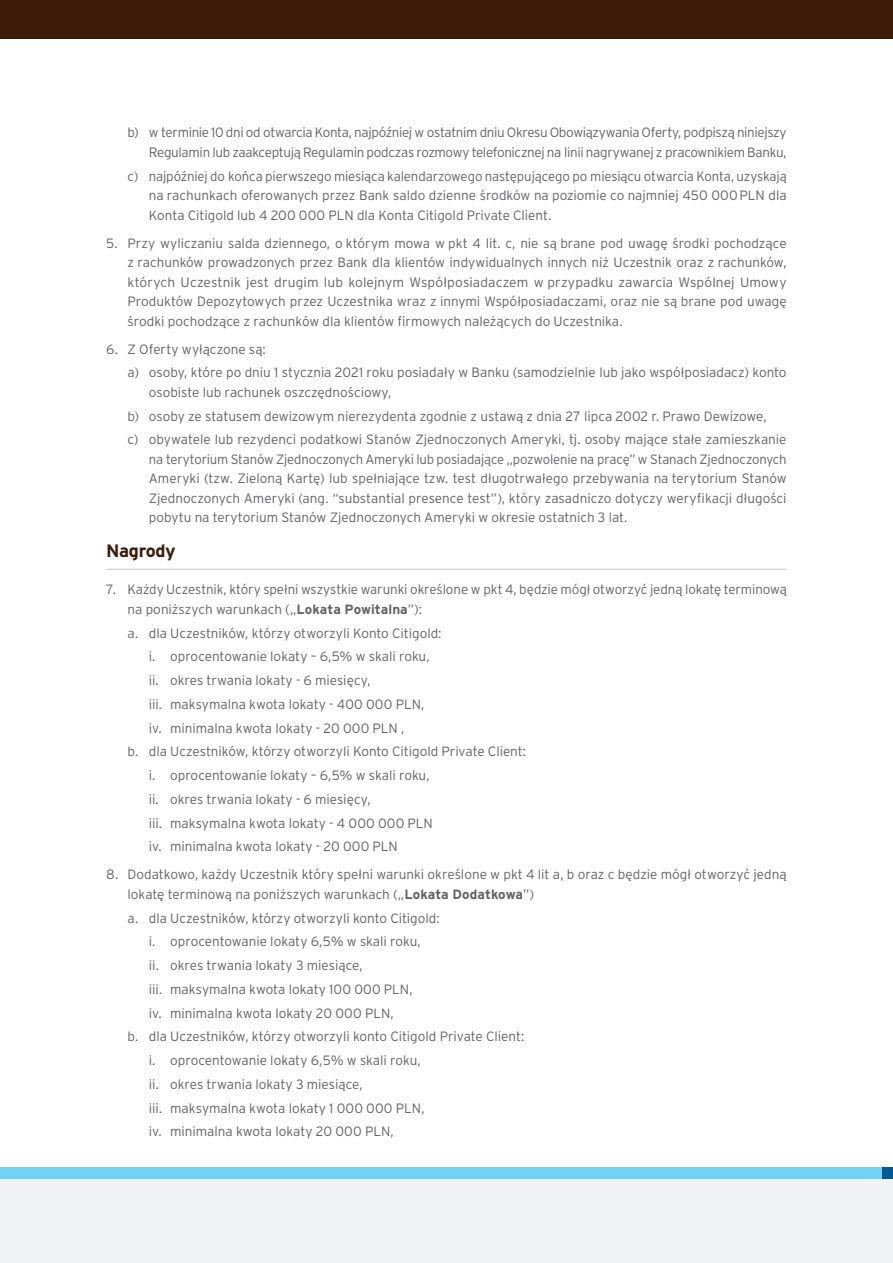
<style>
.page{position:relative;width:893px;height:1263px;background:#fff}
.page>*{position:absolute;margin:0;border:0;box-sizing:border-box;transform-origin:0 0}
.t1{font:700 18px "Interstate Pl";letter-spacing:-.025em;color:#3d1c0a}
.t2{font:300 13.5px/19.5px "Interstate Pl";letter-spacing:-.005em;color:#636366}
.t3{font:300 13.5px/19.5px "Interstate Pl";letter-spacing:-.025em;color:#636366;text-align:right}
.s1{font-weight:700}
</style>
<div class="page">
<div style="left:0;top:1178px;width:893px;height:85px;background:#f0f1f2"></div>
<div style="left:881px;top:1167px;width:12px;height:12px;background:#015992"></div>
<div style="left:0;top:1167px;width:881px;height:12px;background:#72d1f6"></div>
<div style="left:0;top:0;width:893px;height:39px;background:#3d1c0a"></div>
<hr style="left:106px;top:569px;width:681px;height:1px;background:#c7c8ca">
<p class="t3" style="left:128px;top:123px;width:661px">b) w terminie 10 dni od otwarcia Konta, najpóźniej w ostatnim dniu Okresu Obowiązywania Oferty, podpiszą niniejszy<br>Regulamin lub zaakceptują Regulamin podczas rozmowy telefonicznej na linii nagrywanej z pracownikiem Banku,</p>
<p class="t2" style="left:149px;top:166px;width:639px;text-align:justify;text-indent:-21px">c) najpóźniej do końca pierwszego miesiąca kalendarzowego następującego po miesiącu otwarcia Konta, uzyskają na rachunkach oferowanych przez Bank saldo dzienne środków na poziomie co najmniej 450 000 PLN dla Konta Citigold lub 4 200 000 PLN dla Konta Citigold Private Client.</p>
<p class="t2" style="left:128px;top:233px;width:661px;text-align:justify;text-indent:-21px">5. Przy wyliczaniu salda dziennego, o którym mowa w pkt 4 lit. c, nie są brane pod uwagę środki pochodzące z rachunków prowadzonych przez Bank dla klientów indywidualnych innych niż Uczestnik oraz z rachunków, których Uczestnik jest drugim lub kolejnym Współposiadaczem w przypadku zawarcia Wspólnej Umowy Produktów Depozytowych przez Uczestnika wraz z innymi Współposiadaczami, oraz nie są brane pod uwagę środki pochodzące z rachunków dla klientów firmowych należących do Uczestnika.</p>
<p class="t2" style="left:128px;top:337px;width:660px;line-height:23.7px;text-indent:-21px">6. Z Oferty wyłączone są:<br>a) osoby, które po dniu 1 stycznia 2021 roku posiadały w Banku (samodzielnie lub jako współposiadacz) konto</p>
<p class="t2" style="left:128px;top:380px;width:660px;line-height:23.7px;text-indent:21px">osobiste lub rachunek oszczędnościowy,<br>b) osoby ze statusem dewizowym nierezydenta zgodnie z ustawą z dnia 27 lipca 2002 r. Prawo Dewizowe,<br>c) obywatele lub rezydenci podatkowi Stanów Zjednoczonych Ameryki, tj. osoby mające stałe zamieszkanie</p>
<p class="t2" style="left:149px;top:449px;width:639px;text-align:justify">na terytorium Stanów Zjednoczonych Ameryki lub posiadające ,,pozwolenie na pracę” w Stanach Zjednoczonych Ameryki (tzw. Zieloną Kartę) lub spełniające tzw. test długotrwałego przebywania na terytorium Stanów Zjednoczonych Ameryki (ang. “substantial presence test”), który zasadniczo dotyczy weryfikacji długości pobytu na terytorium Stanów Zjednoczonych Ameryki w okresie ostatnich 3 lat.</p>
<h1 class="t1" style="left:106px;top:540px;width:71px">Nagrody</h1>
<p class="t2" style="left:128px;top:580px;width:661px;text-indent:-21px">7. Każdy Uczestnik, który spełni wszystkie warunki określone w pkt 4, będzie mógł otworzyć jedną lokatę terminową na poniższych warunkach („<span class="s1">Lokata Powitalna</span>”):</p>
<p class="t2" style="left:128px;top:623px;width:315px">a. dla Uczestników, którzy otworzyli Konto Citigold:</p>
<p class="t2" style="left:149px;top:647px;width:282px">i. oprocentowanie lokaty – 6,5% w skali roku,</p>
<p class="t2" style="left:149px;top:670px;width:223px">ii. okres trwania lokaty - 6 miesięcy,</p>
<p class="t2" style="left:149px;top:694px;width:277px">iii. maksymalna kwota lokaty - 400 000 PLN,</p>
<p class="t2" style="left:149px;top:718px;width:257px">iv. minimalna kwota lokaty - 20 000 PLN ,</p>
<p class="t2" style="left:128px;top:742px;width:400px">b. dla Uczestników, którzy otworzyli Konto Citigold Private Client:</p>
<p class="t2" style="left:149px;top:765px;width:282px">i. oprocentowanie lokaty – 6,5% w skali roku,</p>
<p class="t2" style="left:149px;top:789px;width:223px">ii. okres trwania lokaty - 6 miesięcy,</p>
<p class="t2" style="left:149px;top:813px;width:286px">iii. maksymalna kwota lokaty - 4 000 000 PLN</p>
<p class="t2" style="left:149px;top:837px;width:251px">iv. minimalna kwota lokaty - 20 000 PLN</p>
<p class="t2" style="left:128px;top:865px;width:661px;text-indent:-21px">8. Dodatkowo, każdy Uczestnik który spełni warunki określone w pkt 4 lit a, b oraz c będzie mógł otworzyć jedną lokatę terminową na poniższych warunkach („<span class="s1">Lokata Dodatkowa</span>”)</p>
<p class="t2" style="left:128px;top:908px;width:314px">a. dla Uczestników, którzy otworzyli konto Citigold:</p>
<p class="t2" style="left:149px;top:932px;width:273px">i. oprocentowanie lokaty 6,5% w skali roku,</p>
<p class="t2" style="left:149px;top:955px;width:215px">ii. okres trwania lokaty 3 miesiące,</p>
<p class="t2" style="left:149px;top:979px;width:265px">iii. maksymalna kwota lokaty 100 000 PLN,</p>
<p class="t2" style="left:149px;top:1003px;width:246px">iv. minimalna kwota lokaty 20 000 PLN,</p>
<p class="t2" style="left:128px;top:1027px;width:398px">b. dla Uczestników, którzy otworzyli konto Citigold Private Client:</p>
<p class="t2" style="left:149px;top:1050px;width:273px">i. oprocentowanie lokaty 6,5% w skali roku,</p>
<p class="t2" style="left:149px;top:1074px;width:215px">ii. okres trwania lokaty 3 miesiące,</p>
<p class="t2" style="left:149px;top:1098px;width:277px">iii. maksymalna kwota lokaty 1 000 000 PLN,</p>
<p class="t2" style="left:149px;top:1122px;width:246px">iv. minimalna kwota lokaty 20 000 PLN,</p>
</div>
